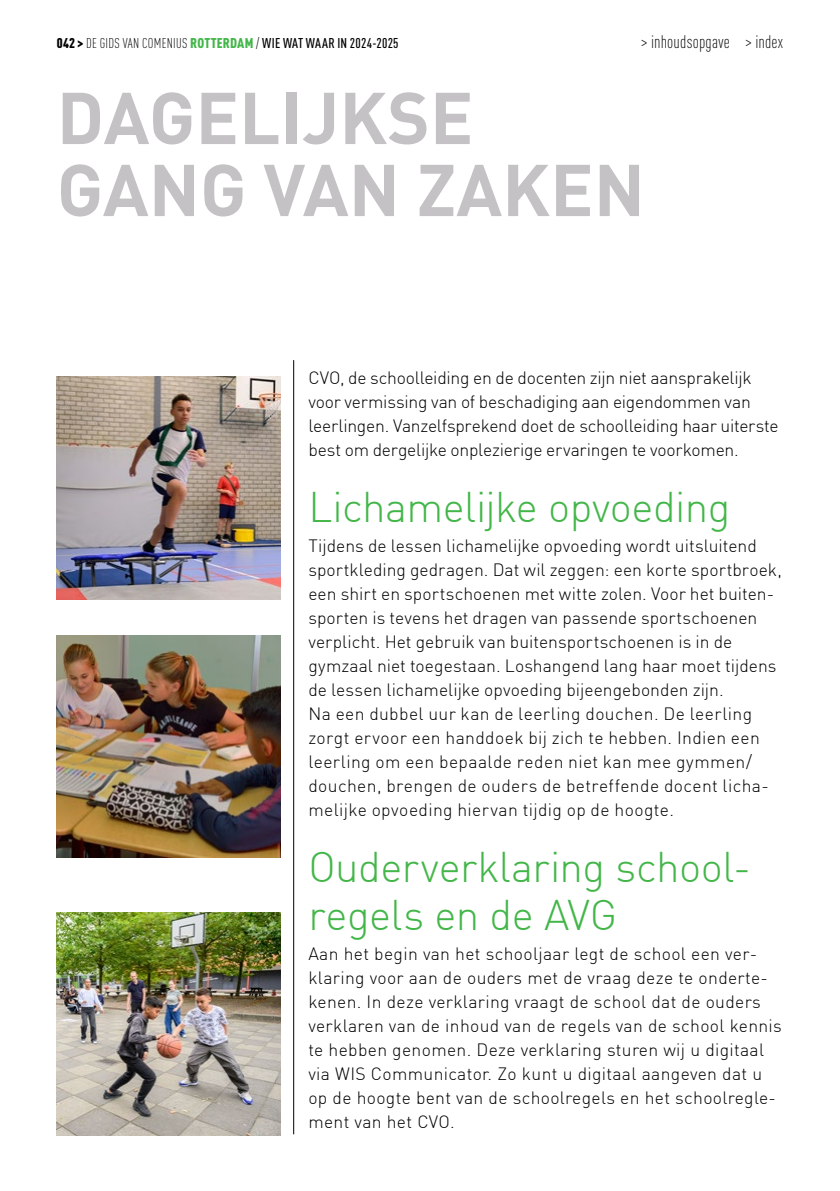
<style>
.page{position:relative;width:840px;height:1191px;background:#fff}
.page>*{position:absolute;margin:0;border:0;box-sizing:border-box;transform-origin:0 0}
.t1{font:700 72px/72px "DIN";color:#c5c2c5}
.t2{font:300 42px/48px "DIN";letter-spacing:-.015em;color:#43b649}
.t3{font:300 18px "DIN Cond";letter-spacing:.01em;color:#000}
.t4{font:300 17.6px/24px "DIN";letter-spacing:.01em;color:#000}
.t5{font:300 17.6px/24px "DIN";letter-spacing:-.015em;color:#000}
.t6{font:500 14px "DIN Cond";letter-spacing:.02em;color:#000}
.s1{font-weight:900}
.s2{font-weight:300}
.s3{font-weight:900;color:#43b649}
</style>
<div class="page">
<hr style="left:293px;top:360px;width:1px;height:774px;background:#000">
<img style="left:57px;top:376px;width:223px;height:223px">
<img style="left:57px;top:912px;width:223px;height:223px">
<img style="left:57px;top:635px;width:223px;height:222px">
<p class="t6" style="left:57px;top:35px;width:343px"><span class="s1">042 &gt;</span> <span class="s2">DE GIDS VAN COMENIUS</span> <span class="s3">ROTTERDAM</span> <span class="s2">/</span> WIE WAT WAAR IN 2024-2025</p>
<p class="t3" style="left:640px;top:31px;width:143px">&gt; inhoudsopgave &gt; index</p>
<h1 class="t1" style="left:57px;top:79px;width:589px">DAGELIJKSE<br>GANG VAN ZAKEN</h1>
<p class="t5" style="left:308px;top:365px;width:471px">CVO, de schoolleiding en de docenten zijn niet aansprakelijk voor vermissing van of beschadiging aan eigendommen van leerlingen. Vanzelfsprekend doet de schoolleiding haar uiterste best om dergelijke onplezierige ervaringen te voorkomen.</p>
<h2 class="t2" style="left:308px;top:482px;width:423px">Lichamelijke opvoeding</h2>
<p class="t4" style="left:308px;top:533px;width:474px">Tijdens de lessen lichamelijke opvoeding wordt uitsluitend sportkleding gedragen. Dat wil zeggen: een korte sportbroek, een shirt en sportschoenen met witte zolen. Voor het buiten&shy;sporten is tevens het dragen van passende sportschoenen verplicht. Het gebruik van buitensportschoenen is in de gymzaal niet toegestaan. Loshangend lang haar moet tijdens de lessen lichamelijke opvoeding bijeengebonden zijn.<br>Na een dubbel uur kan de leerling douchen. De leerling zorgt ervoor een handdoek bij zich te hebben. Indien een leerling om een bepaalde reden niet kan mee gymmen/ douchen, brengen de ouders de betreffende docent licha&shy;melijke opvoeding hiervan tijdig op de hoogte.</p>
<h2 class="t2" style="left:308px;top:842px;width:444px">Ouderverklaring school&shy;regels en de AVG</h2>
<p class="t4" style="left:308px;top:941px;width:475px">Aan het begin van het schooljaar legt de school een ver&shy;klaring voor aan de ouders met de vraag deze te onderte&shy;kenen. In deze verklaring vraagt de school dat de ouders verklaren van de inhoud van de regels van de school kennis te hebben genomen. Deze verklaring sturen wij u digitaal via WIS Communicator. Zo kunt u digitaal aangeven dat u op de hoogte bent van de schoolregels en het schoolregle&shy;ment van het CVO.</p>
</div>
